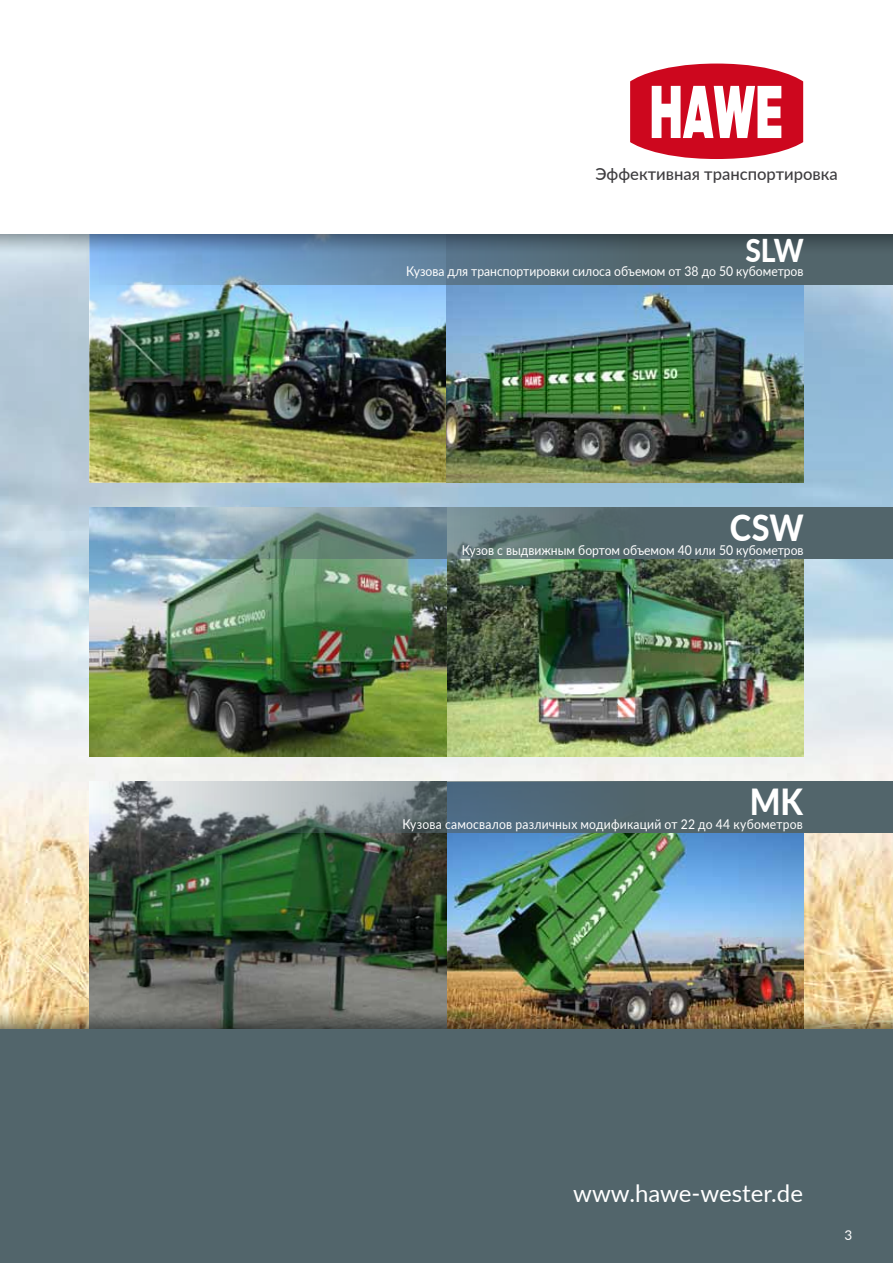
<style>
.page{position:relative;width:893px;height:1263px;background:#fff}
.page>*{position:absolute;margin:0;border:0;box-sizing:border-box;transform-origin:0 0}
.t1{font:800 36px "Lato";color:#fff;scale:.9 1}
.t2{font:800 31.5px "Lato";color:#fff;scale:.9 1}
.t3{font:24px "Lato";color:#fff}
.t4{font:500 16.65px "Lato";color:#3e3d40}
.t5{font:13.5px "Lato";color:#fff;scale:.9 1}
.t6{font:13.5px "Lato";color:#fff}
</style>
<div class="page">
<img style="left:0;top:253px;width:893px;height:757px">
<img style="left:89px;top:253px;width:357px;height:230px">
<img style="left:446px;top:559px;width:358px;height:198px">
<img style="left:446px;top:833px;width:358px;height:177px">
<img style="left:446px;top:285px;width:358px;height:198px">
<img style="left:89px;top:559px;width:357px;height:198px">
<img style="left:89px;top:833px;width:357px;height:177px">
<svg style="left:89px;top:508px;width:804px;height:51px;background:#6a8288"></svg>
<svg style="left:89px;top:782px;width:804px;height:51px;background:#6f7f86"></svg>
<svg style="left:92px;top:253px;width:801px;height:32px;background:#628199"></svg>
<img style="left:0;top:1010px;width:893px;height:19px">
<svg style="left:0;top:234px;width:893px;height:19px;background:#597288"></svg>
<div style="left:0;top:1029px;width:893px;height:234px;background:#52656b"></div>
<svg style="left:630px;top:64px;width:173px;height:95px"></svg>
<p class="t4" style="left:595px;top:162px;width:244px">Эффективная транспортировка</p>
<h2 class="t2" style="left:745px;top:227px;width:66px">SLW</h2>
<p class="t5" style="left:406px;top:261px;width:443px">Кузова для транспортировки силоса объемом от 38 до 50 кубометров</p>
<h1 class="t1" style="left:730px;top:501px;width:84px">CSW</h1>
<p class="t5" style="left:462px;top:540px;width:381px">Кузов с выдвижным бортом объемом 40 или 50 кубометров</p>
<h1 class="t1" style="left:750px;top:775px;width:61px">MK</h1>
<p class="t5" style="left:402px;top:814px;width:446px">Кузова самосвалов различных модификаций от 22 до 44 кубометров</p>
<h3 class="t3" style="left:573px;top:1176px;width:231px">www.hawe-wester.de</h3>
<p class="t6" style="left:844px;top:1225px;width:9px">3</p>
</div>
